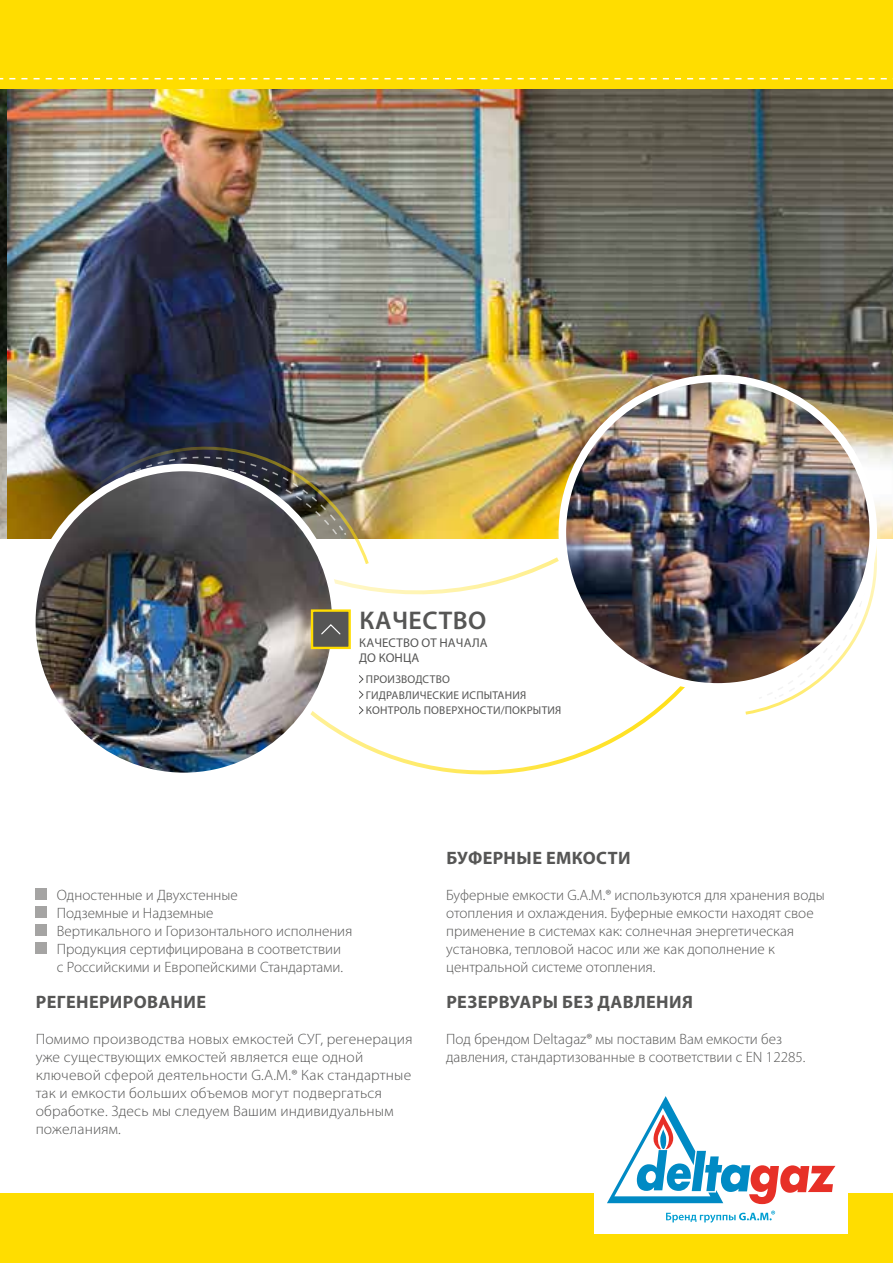
<style>
.page{position:relative;width:893px;height:1263px;background:#fff}
.page>*{position:absolute;margin:0;border:0;box-sizing:border-box;transform-origin:0 0}
.t1{font:600 25.65px "Myriad Pro";letter-spacing:.02em;color:#565655}
.t2{font:700 18px "Myriad Pro";letter-spacing:.02em;color:#565655}
.t3{font:300 15px/18px "Myriad Pro";color:#565655}
.t4{font:300 15px/18px "Myriad Pro";color:#565655;scale:1.04 1}
.t5{font:12.75px/15.3px "Myriad Pro";letter-spacing:.01em;color:#565655}
.t6{font:11.25px/15.6px "Myriad Pro";letter-spacing:.02em;color:#565655}
</style>
<div class="page">
<img style="left:0;top:88px;width:893px;height:451px">
<svg style="left:24px;top:443px;width:347px;height:11px;background:#545860"></svg>
<div style="left:0;top:0;width:893px;height:88px;background:#fd0"></div>
<div style="left:0;top:1193px;width:893px;height:70px;background:#fd0"></div>
<svg style="left:745px;top:405px;width:139px;height:310px"></svg>
<svg style="left:745px;top:687px;width:124px;height:13px"></svg>
<img style="left:562px;top:378px;width:311px;height:309px">
<div style="left:559px;top:375px;width:318px;height:316px;border:8px solid #fff;border-radius:50%"></div>
<div style="left:36px;top:889px;width:11px;height:11px;background:#a5a4a3"></div>
<div style="left:36px;top:907px;width:11px;height:11px;background:#a5a4a3"></div>
<div style="left:36px;top:925px;width:11px;height:11px;background:#a5a4a3"></div>
<div style="left:36px;top:943px;width:11px;height:11px;background:#a5a4a3"></div>
<svg style="left:0;top:78px;width:893px;height:1px"></svg>
<img style="left:23px;top:454px;width:538px;height:321px">
<svg style="left:0;top:366px;width:13px;height:173px;background:#a39c7f"></svg>
<div style="left:594px;top:1133px;width:254px;height:101px;background:#fff"></div>
<svg style="left:607px;top:1096px;width:228px;height:108px"></svg>
<svg style="left:666px;top:1210px;width:109px;height:13px"></svg>
<h1 class="t1" style="left:359px;top:604px;width:129px">КАЧЕСТВО</h1>
<p class="t5" style="left:359px;top:635px;width:130px">КАЧЕСТВО ОТ НАЧАЛА<br>ДО КОНЦА</p>
<p class="t6" style="left:366px;top:671px;width:197px">ПРОИЗВОДСТВО<br>ГИДРАВЛИЧЕСКИЕ ИСПЫТАНИЯ<br>КОНТРОЛЬ ПОВЕРХНОСТИ/ПОКРЫТИЯ</p>
<p class="t3" style="left:57px;top:886px;width:297px">Одностенные и Двухстенные<br>Подземные и Надземные<br>Вертикального и Горизонтального исполнения Продукция сертифицирована в соответствии<br>с Российскими и Европейскими Стандартами.</p>
<p class="t2" style="left:36px;top:990px;width:172px">РЕГЕНЕРИРОВАНИЕ</p>
<p class="t4" style="left:36px;top:1030px;width:364px">Помимо производства новых емкостей СУГ, регенерация уже существующих емкостей является еще одной ключевой сферой деятельности G.A.M.® Как стандартные так и емкости больших объемов могут подвергаться обработке. Здесь мы следуем Вашим индивидуальным пожеланиям.</p>
<p class="t2" style="left:446px;top:846px;width:186px">БУФЕРНЫЕ ЕМКОСТИ</p>
<p class="t3" style="left:446px;top:886px;width:380px">Буферные емкости G.A.M.® используются для хранения воды отопления и охлаждения. Буферные емкости находят свое применение в системах как: солнечная энергетическая установка, тепловой насос или же как дополнение к центральной системе отопления.</p>
<p class="t2" style="left:446px;top:990px;width:248px">РЕЗЕРВУАРЫ БЕЗ ДАВЛЕНИЯ</p>
<p class="t3" style="left:446px;top:1030px;width:361px">Под брендом Deltagaz® мы поставим Вам емкости без давления, стандартизованные в соответствии с EN 12285.</p>
</div>
